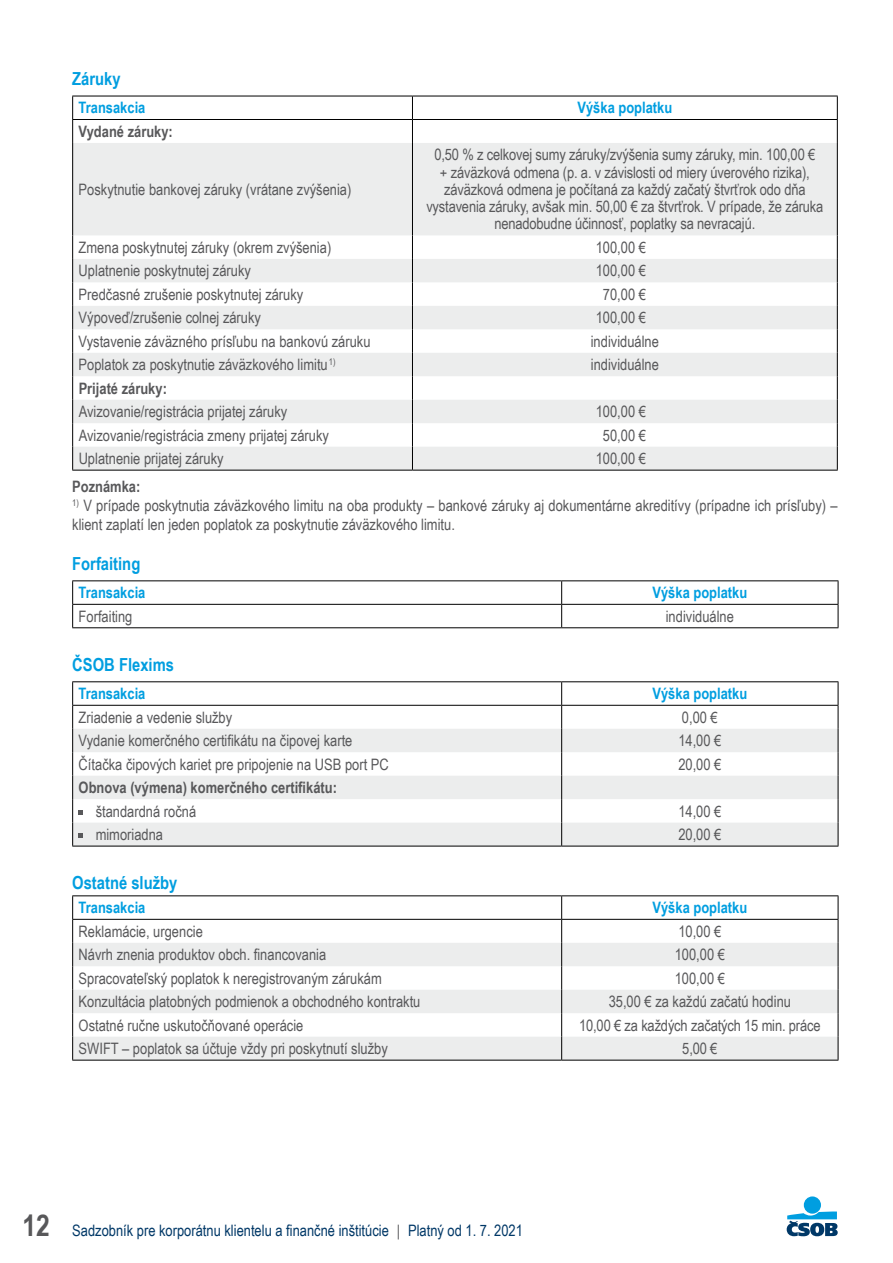
<style>
.page{position:relative;width:893px;height:1263px;background:#fff}
.page>*{position:absolute;margin:0;border:0;box-sizing:border-box;transform-origin:0 0}
.t1{font:700 18px "Arial Narrow";color:#009ee0}
.t2{font:15.75px/17.2px "Arial Narrow";color:#58585a;text-align:center}
.t3{font:700 15.75px "Arial Narrow";color:#009ee0}
.t4{font:700 15.75px "Arial Narrow";color:#58585a}
.t5{font:15.75px "Arial Narrow";color:#003867}
.s1{font-weight:700;font-size:30px;color:#58585a}
.s2{color:#58585a}
</style>
<div class="page">
<div style="left:804px;top:1196px;width:17px;height:17px;background:#009ee0;border-radius:50%"></div>
<svg style="left:787px;top:1211px;width:51px;height:25px"></svg>
<svg style="left:73px;top:143px;width:764px;height:327px;fill:#eceded"></svg>
<hr style="left:72px;top:96px;width:340px;height:1px;background:#000">
<hr style="left:412px;top:96px;width:426px;height:1px;background:#000">
<hr style="left:72px;top:119px;width:340px;height:1px;background:#000">
<svg style="left:72px;top:96px;width:1px;height:47px"></svg>
<hr style="left:412px;top:119px;width:426px;height:1px;background:#000">
<svg style="left:412px;top:96px;width:1px;height:47px"></svg>
<svg style="left:837px;top:96px;width:1px;height:47px"></svg>
<hr style="left:72px;top:143px;width:1px;height:92px;background:#000">
<hr style="left:412px;top:143px;width:1px;height:92px;background:#000">
<hr style="left:837px;top:143px;width:1px;height:92px;background:#000">
<svg style="left:72px;top:235px;width:1px;height:235px"></svg>
<svg style="left:412px;top:235px;width:1px;height:235px"></svg>
<svg style="left:837px;top:235px;width:1px;height:235px"></svg>
<hr style="left:72px;top:470px;width:340px;height:1px;background:#000">
<hr style="left:412px;top:470px;width:426px;height:1px;background:#000">
<hr style="left:72px;top:580px;width:490px;height:1px;background:#000">
<hr style="left:562px;top:580px;width:276px;height:1px;background:#000">
<hr style="left:72px;top:604px;width:490px;height:1px;background:#000">
<svg style="left:72px;top:581px;width:1px;height:46px"></svg>
<hr style="left:562px;top:604px;width:276px;height:1px;background:#000">
<svg style="left:561px;top:581px;width:1px;height:46px"></svg>
<svg style="left:838px;top:581px;width:1px;height:46px"></svg>
<hr style="left:72px;top:627px;width:490px;height:1px;background:#000">
<hr style="left:562px;top:627px;width:276px;height:1px;background:#000">
<hr style="left:72px;top:681px;width:490px;height:1px;background:#000">
<hr style="left:562px;top:681px;width:276px;height:1px;background:#000">
<hr style="left:72px;top:846px;width:490px;height:1px;background:#000">
<hr style="left:562px;top:846px;width:276px;height:1px;background:#000">
<svg style="left:72px;top:682px;width:767px;height:164px"></svg>
<svg style="left:73px;top:943px;width:765px;height:117px;fill:#eceded"></svg>
<hr style="left:72px;top:895px;width:490px;height:1px;background:#000">
<hr style="left:562px;top:895px;width:276px;height:1px;background:#000">
<hr style="left:72px;top:919px;width:490px;height:1px;background:#000">
<hr style="left:562px;top:919px;width:276px;height:1px;background:#000">
<svg style="left:72px;top:896px;width:1px;height:164px"></svg>
<svg style="left:561px;top:896px;width:1px;height:164px"></svg>
<svg style="left:838px;top:896px;width:1px;height:164px"></svg>
<hr style="left:72px;top:1060px;width:490px;height:1px;background:#000">
<hr style="left:562px;top:1060px;width:276px;height:1px;background:#000">
<p class="t1" style="left:72px;top:65px;width:50px">Záruky</p>
<p class="t3" style="left:79px;top:96px;width:68px">Transakcia</p>
<p class="t3" style="left:577px;top:96px;width:96px">Výška poplatku</p>
<p class="t4" style="left:79px;top:119px;width:96px">Vydané záruky:</p>
<p class="t2" style="left:79px;top:180px;width:274px">Poskytnutie bankovej záruky (vrátane zvýšenia)</p>
<p class="t2" style="left:426px;top:146px;width:399px">0,50 % z celkovej sumy záruky/zvýšenia sumy záruky, min. 100,00 €<br>+ záväzková odmena (p. a. v závislosti od miery úverového rizika), záväzková odmena je počítaná za každý začatý štvrťrok odo dňa vystavenia záruky, avšak min. 50,00 € za štvrťrok. V prípade, že záruka nenadobudne účinnosť, poplatky sa nevracajú.</p>
<p class="t2" style="left:79px;top:238px;width:254px">Zmena poskytnutej záruky (okrem zvýšenia)</p>
<p class="t2" style="left:596px;top:238px;width:52px">100,00 €</p>
<p class="t2" style="left:79px;top:262px;width:174px">Uplatnenie poskytnutej záruky</p>
<p class="t2" style="left:596px;top:262px;width:52px">100,00 €</p>
<p class="t2" style="left:79px;top:285px;width:226px">Predčasné zrušenie poskytnutej záruky</p>
<p class="t2" style="left:603px;top:285px;width:45px">70,00 €</p>
<p class="t2" style="left:79px;top:309px;width:184px">Výpoveď/zrušenie colnej záruky</p>
<p class="t2" style="left:596px;top:309px;width:52px">100,00 €</p>
<p class="t2" style="left:79px;top:332px;width:293px">Vystavenie záväzného prísľubu na bankovú záruku</p>
<p class="t2" style="left:591px;top:332px;width:70px">individuálne</p>
<p class="t2" style="left:79px;top:355px;width:258px">Poplatok za poskytnutie záväzkového limitu<sup>1)</sup></p>
<p class="t2" style="left:591px;top:355px;width:70px">individuálne</p>
<p class="t4" style="left:79px;top:376px;width:90px">Prijaté záruky:</p>
<p class="t2" style="left:79px;top:402px;width:210px">Avizovanie/registrácia prijatej záruky</p>
<p class="t2" style="left:596px;top:402px;width:52px">100,00 €</p>
<p class="t2" style="left:79px;top:426px;width:252px">Avizovanie/registrácia zmeny prijatej záruky</p>
<p class="t2" style="left:603px;top:426px;width:45px">50,00 €</p>
<p class="t2" style="left:79px;top:449px;width:146px">Uplatnenie prijatej záruky</p>
<p class="t2" style="left:596px;top:449px;width:52px">100,00 €</p>
<p class="t4" style="left:72px;top:474px;width:70px">Poznámka:</p>
<p class="t2" style="left:72px;top:495px;width:767px;line-height:18.9px;text-align:left"><sup>1)</sup> V prípade poskytnutia záväzkového limitu na oba produkty – bankové záruky aj dokumentárne akreditívy (prípadne ich prísľuby) – klient zaplatí len jeden poplatok za poskytnutie záväzkového limitu.</p>
<p class="t1" style="left:72px;top:550px;width:70px">Forfaiting</p>
<p class="t3" style="left:79px;top:581px;width:68px">Transakcia</p>
<p class="t3" style="left:652px;top:581px;width:96px">Výška poplatku</p>
<p class="t2" style="left:79px;top:607px;width:55px">Forfaiting</p>
<p class="t2" style="left:666px;top:607px;width:70px">individuálne</p>
<p class="t1" style="left:72px;top:651px;width:103px">ČSOB Flexims</p>
<p class="t3" style="left:79px;top:682px;width:68px">Transakcia</p>
<p class="t3" style="left:652px;top:682px;width:96px">Výška poplatku</p>
<p class="t2" style="left:79px;top:708px;width:155px">Zriadenie a vedenie služby</p>
<p class="t2" style="left:682px;top:708px;width:37px">0,00 €</p>
<p class="t2" style="left:79px;top:731px;width:275px">Vydanie komerčného certifikátu na čipovej karte</p>
<p class="t2" style="left:678px;top:731px;width:45px">14,00 €</p>
<p class="t2" style="left:79px;top:755px;width:312px">Čítačka čipových kariet pre pripojenie na USB port PC</p>
<p class="t2" style="left:678px;top:755px;width:45px">20,00 €</p>
<p class="t4" style="left:79px;top:776px;width:260px">Obnova (výmena) komerčného certifikátu:</p>
<p class="t2" style="left:96px;top:802px;width:102px">štandardná ročná</p>
<p class="t2" style="left:678px;top:802px;width:45px">14,00 €</p>
<p class="t2" style="left:96px;top:825px;width:69px">mimoriadna</p>
<p class="t2" style="left:678px;top:825px;width:45px">20,00 €</p>
<p class="t1" style="left:72px;top:869px;width:106px">Ostatné služby</p>
<p class="t3" style="left:79px;top:896px;width:68px">Transakcia</p>
<p class="t3" style="left:652px;top:896px;width:96px">Výška poplatku</p>
<p class="t2" style="left:79px;top:922px;width:126px">Reklamácie, urgencie</p>
<p class="t2" style="left:678px;top:922px;width:45px">10,00 €</p>
<p class="t2" style="left:79px;top:945px;width:249px">Návrh znenia produktov obch. financovania</p>
<p class="t2" style="left:675px;top:945px;width:52px">100,00 €</p>
<p class="t2" style="left:79px;top:969px;width:305px">Spracovateľský poplatok k neregistrovaným zárukám</p>
<p class="t2" style="left:675px;top:969px;width:52px">100,00 €</p>
<p class="t2" style="left:79px;top:992px;width:343px">Konzultácia platobných podmienok a obchodného kontraktu</p>
<p class="t2" style="left:609px;top:992px;width:184px">35,00 € za každú začatú hodinu</p>
<p class="t2" style="left:79px;top:1016px;width:226px">Ostatné ručne uskutočňované operácie</p>
<p class="t2" style="left:579px;top:1016px;width:243px">10,00 € za každých začatých 15 min. práce</p>
<p class="t2" style="left:79px;top:1039px;width:311px">SWIFT – poplatok sa účtuje vždy pri poskytnutí služby</p>
<p class="t2" style="left:682px;top:1039px;width:37px">5,00 €</p>
<p class="t5" style="left:22px;top:1219px;width:502px"><span class="s1">12</span> Sadzobník pre korporátnu klientelu a finančné inštitúcie <span class="s2">|</span> Platný od 1. 7. 2021</p>
</div>
